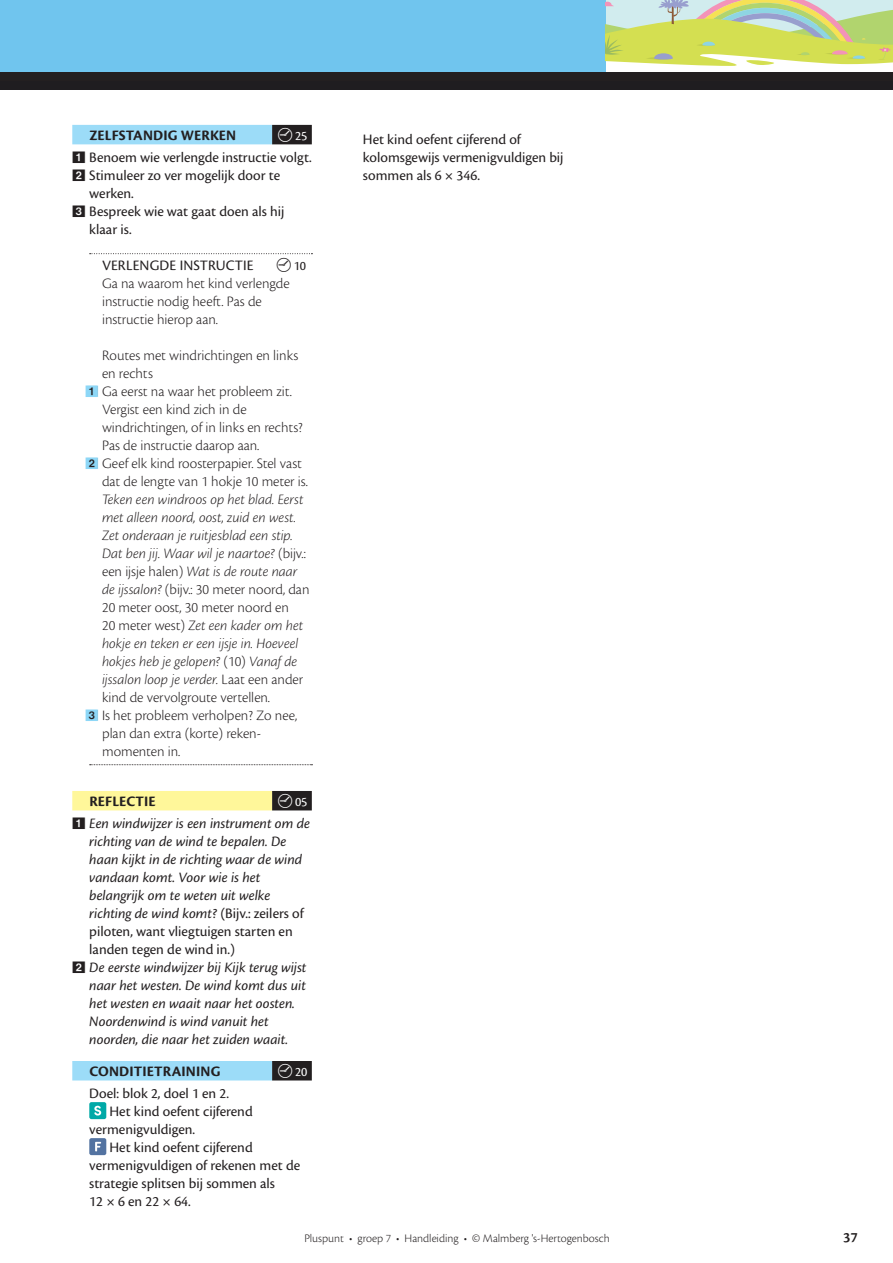
<style>
.page{position:relative;width:893px;height:1263px;background:#fff}
.page>*{position:absolute;margin:0;border:0;box-sizing:border-box;transform-origin:0 0}
.t1{font:italic 15px/18px "Cronos Pro";letter-spacing:-.005em;color:#231f20}
.t2{font:italic 300 15px/18px "Cronos Pro";letter-spacing:-.005em;color:#231f20}
.t3{font:15px/18px "Cronos Pro";color:#231f20}
.t4{font:300 15px/18px "Cronos Pro";color:#231f20}
.t5{font:700 15px "Cronos Pro";letter-spacing:.01em;color:#231f20}
.t6{font:600 15px "Cronos Pro";color:#231f20}
.t7{font:13.5px "Cronos Pro";color:#fff}
.t8{font:13.5px "Cronos Pro";color:#231f20}
.t9{font:300 12px "Cronos Pro";color:#231f20}
.s1{font-style:normal}
.s2{color:#8dd7f7}
</style>
<div class="page">
<div style="left:0;top:0;width:893px;height:72px;background:#70c5ee"></div>
<div style="left:0;top:72px;width:893px;height:18px;background:#231f20"></div>
<div style="left:272px;top:125px;width:40px;height:19px;background:#231f20"></div>
<div style="left:72px;top:125px;width:200px;height:19px;background:#9cdcf8"></div>
<svg style="left:90px;top:253px;width:222px;height:1px"></svg>
<div style="left:87px;top:710px;width:10px;height:10px;background:#231f20"></div>
<svg style="left:90px;top:764px;width:222px;height:1px"></svg>
<div style="left:272px;top:791px;width:40px;height:19px;background:#231f20"></div>
<div style="left:72px;top:791px;width:200px;height:19px;background:#fff79a"></div>
<div style="left:272px;top:1061px;width:40px;height:19px;background:#231f20"></div>
<div style="left:72px;top:1061px;width:200px;height:19px;background:#9cdcf8"></div>
<div style="left:89px;top:1102px;width:17px;height:17px;background:#00a9a7;border-radius:2px"></div>
<svg style="left:94px;top:1106px;width:7px;height:9px"></svg>
<div style="left:89px;top:1138px;width:17px;height:17px;background:#5373a1;border-radius:2px"></div>
<svg style="left:95px;top:1142px;width:6px;height:9px"></svg>
<svg style="left:606px;top:0;width:287px;height:71px;background:#d2de93"></svg>
<svg style="left:87px;top:386px;width:11px;height:11px"></svg>
<svg style="left:87px;top:458px;width:11px;height:11px"></svg>
<p class="t5" style="left:89px;top:126px;width:148px">ZELFSTANDIG WERKEN</p>
<p class="t7" style="left:278px;top:128px;width:31px"><sub>#</sub>25</p>
<p class="t3" style="left:89px;top:148px;width:224px">Benoem wie verlengde instructie volgt.<br>Stimuleer zo ver mogelijk door te werken.</p>
<p class="t3" style="left:89px;top:202px;width:197px;text-indent:-17px">✓ Bespreek wie wat gaat doen als hij klaar is.</p>
<p class="t3" style="left:102px;top:256px;width:153px">VERLENGDE INSTRUCTIE</p>
<p class="t8" style="left:277px;top:258px;width:31px"><sub>#</sub>10</p>
<p class="t4" style="left:102px;top:274px;width:189px">Ga na waarom het kind verlengde instructie nodig heeft. Pas de instructie hierop aan.</p>
<p class="t4" style="left:102px;top:346px;width:207px">Routes met windrichtingen en links en rechts<br>Ga eerst na waar het probleem zit.<br>Vergist een kind zich in de windrichtingen , of in links en rechts?<br>Pas de instructie daarop aan.<br>Geef elk kind roosterpapier. Stel vast dat de lengte van 1 hokje 10 meter is.</p>
<p class="t2" style="left:102px;top:490px;width:209px">Teken een windroos op het blad. Eerst met alleen noord, oost, zuid en west.<br>Zet onderaan je ruitjesblad een stip.<br>Dat ben jij. Waar wil je naartoe? <span class="s1">(bijv.: een ijsje halen)</span> Wat is de route naar de ijssalon? <span class="s1">(bijv.: 30 meter noord, dan 20 meter oost, 30 meter noord en<br>20 meter west)</span> Zet een kader om het hokje en teken er een ijsje in. Hoeveel hokjes heb je gelopen? <span class="s1">(10)</span> Vanaf de ijssalon loop je verder. <span class="s1">Laat een ander kind de vervolgroute vertellen.</span></p>
<p class="t4" style="left:102px;top:706px;width:197px;text-indent:-17px"><span class="s2">✓</span> Is het probleem verholpen? Zo nee, plan dan extra (korte) reken&shy;momenten in.</p>
<p class="t5" style="left:89px;top:792px;width:68px">REFLECTIE</p>
<p class="t7" style="left:278px;top:794px;width:31px"><sub>#</sub>05</p>
<p class="t1" style="left:89px;top:815px;width:222px">Een windwijzer is een instrument om de richting van de wind te bepalen. De haan kijkt in de richting waar de wind vandaan komt. Voor wie is het belangrijk om te weten uit welke richting de wind komt? <span class="s1">(Bijv.: zeilers of piloten, want vliegtuigen starten en landen tegen de wind in.)</span></p>
<p class="t1" style="left:89px;top:959px;width:219px">De eerste windwijzer bij Kijk terug wijst naar het westen. De wind komt dus uit het westen en waait naar het oosten.<br>Noordenwind is wind vanuit het noorden, die naar het zuiden waait.</p>
<p class="t5" style="left:89px;top:1062px;width:133px">CONDITIETRAINING</p>
<p class="t7" style="left:278px;top:1064px;width:31px"><sub>#</sub>20</p>
<p class="t3" style="left:89px;top:1084px;width:141px">Doel: blok 2, doel 1 en 2.</p>
<p class="t3" style="left:109px;top:1102px;width:145px">Het kind oefent cijferend</p>
<p class="t3" style="left:89px;top:1120px;width:107px">vermenigvuldigen.</p>
<p class="t3" style="left:109px;top:1138px;width:145px">Het kind oefent cijferend</p>
<p class="t3" style="left:89px;top:1156px;width:212px">vermenig vuldigen of rekenen met de</p>
<p class="t3" style="left:89px;top:1174px;width:187px">strategie splitsen bij sommen als</p>
<p class="t3" style="left:89px;top:1192px;width:103px">12 × 6 en 22 × 64.</p>
<p class="t3" style="left:363px;top:130px;width:202px">Het kind oefent cijferend of kolomsgewijs vermenigvuldigen bij sommen als 6 × 346.</p>
<p class="t9" style="left:304px;top:1231px;width:307px">Pluspunt • groep 7 • Handleiding • © Malmberg 's-Hertogenbosch</p>
<p class="t6" style="left:843px;top:1229px;width:16px">37</p>
</div>
